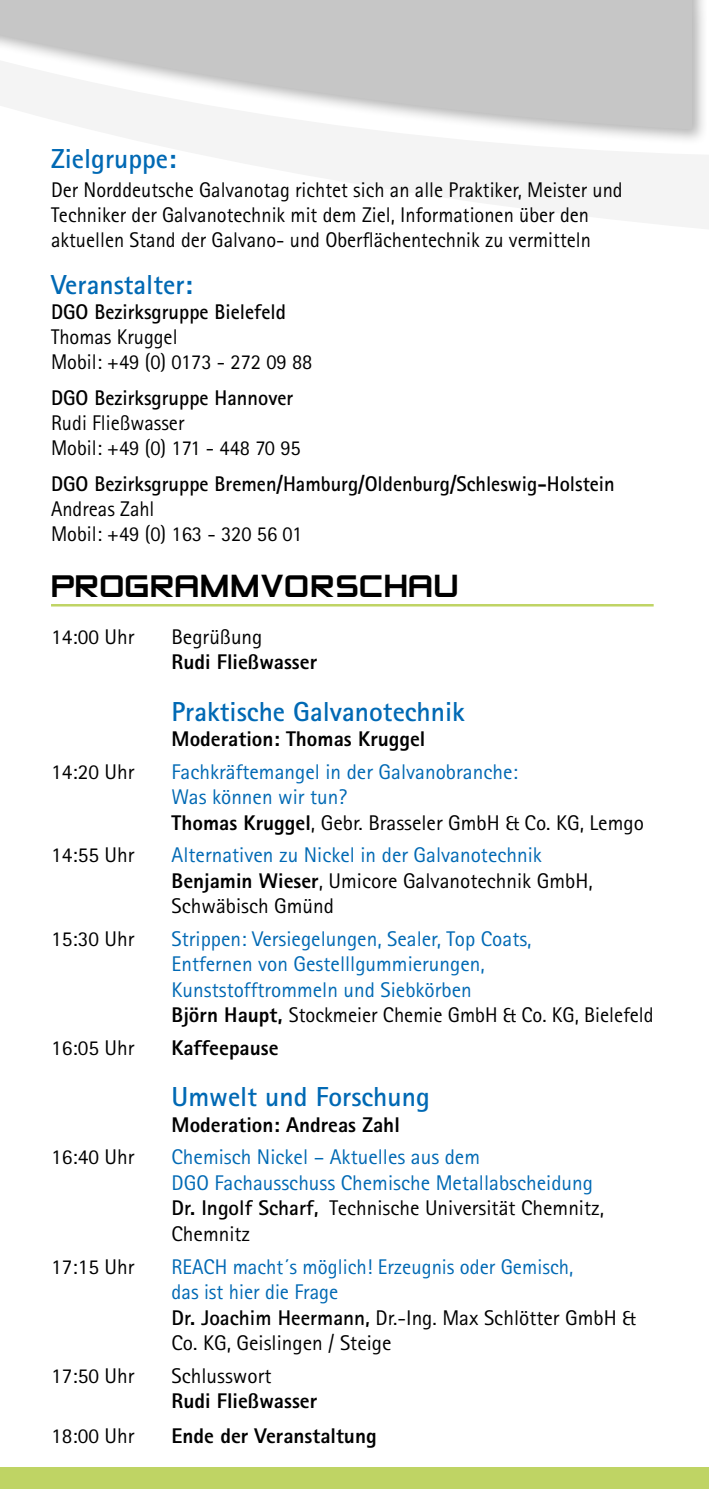
<style>
.page{position:relative;width:709px;height:1489px;background:#fff}
.page>*{position:absolute;margin:0;border:0;box-sizing:border-box;transform-origin:0 0}
.t1{font:37.5px "Zeroes Two";color:#000}
.t2{font:700 27.5px "Rotis Sans Serif";color:#0069b4}
.t3{font:21.25px/25.5px "Rotis Sans Serif";color:#0069b4}
.t4{font:21.25px/25px "Rotis Sans Serif";color:#000;scale:.96 1}
.t5{font:21.25px/25.5px "Rotis Sans Serif";color:#000}
.t6{font:700 21.25px "Rotis Sans Serif";color:#000;scale:.96 1}
.t7{font:800 21.25px "Rotis Sans Serif";color:#000}
.s1{font-weight:800;color:#000}
.s2{color:#000}
.s3{color:#0069b4}
.s4{font-weight:800}
.s5{font-weight:700;color:#000}
</style>
<div class="page">
<svg style="left:155px;top:144px;width:554px;height:85px"></svg>
<svg style="left:635px;top:144px;width:74px;height:78px"></svg>
<div style="left:0;top:0;width:707px;height:144px;background:#f4f4f4"></div>
<svg style="left:0;top:0;width:701px;height:130px;fill:#c6c6c6"></svg>
<hr style="left:51px;top:604px;width:602px;height:2px;background:#bfd464">
<div style="left:0;top:1467px;width:709px;height:21px;background:#bfd464"></div>
<p class="t2" style="left:51px;top:142px;width:127px">Zielgruppe:</p>
<p class="t4" style="left:51px;top:177px;width:597px">Der Norddeutsche Galvanotag richtet sich an alle Praktiker, Meister und<br>Techniker der Galvanotechnik mit dem Ziel, Informationen über den aktuellen Stand der Galvano- und Oberflächentechnik zu vermitteln</p>
<p class="t2" style="left:51px;top:267px;width:143px">Veranstalter:</p>
<p class="t6" style="left:51px;top:298px;width:246px">DGO Bezirksgruppe Bielefeld</p>
<p class="t4" style="left:51px;top:324px;width:274px">Thomas Kruggel<br>Mobil: +49 (0) 0173 - 272 09 88</p>
<p class="t6" style="left:51px;top:384px;width:254px">DGO Bezirksgruppe Hannover</p>
<p class="t4" style="left:51px;top:410px;width:262px">Rudi Fließwasser<br>Mobil: +49 (0) 171 - 448 70 95</p>
<p class="t6" style="left:51px;top:470px;width:589px">DGO Bezirksgruppe Bremen/Hamburg/Oldenburg/Schleswig-Holstein</p>
<p class="t4" style="left:51px;top:496px;width:263px">Andreas Zahl<br>Mobil: +49 (0) 163 - 320 56 01</p>
<h1 class="t1" style="left:51px;top:567px;width:409px">PROGRAMMVORSCHAU</h1>
<p class="t5" style="left:51px;top:623px;width:85px">14:00 Uhr</p>
<p class="t5" style="left:171px;top:623px;width:92px">Begrüßung</p>
<p class="t7" style="left:171px;top:648px;width:147px">Rudi Fließwasser</p>
<p class="t2" style="left:171px;top:693px;width:295px">Praktische Galvanotechnik</p>
<p class="t7" style="left:171px;top:725px;width:255px">Moderation: Thomas Kruggel</p>
<p class="t5" style="left:51px;top:758px;width:85px">14:20 Uhr</p>
<p class="t3" style="left:171px;top:758px;width:474px">Fachkräftemangel in der Galvanobranche:<br>Was können wir tun?<br><span class="s1">Thomas Kruggel</span><span class="s2">, Gebr. Brasseler GmbH &amp; Co. KG, Lemgo</span></p>
<p class="t5" style="left:51px;top:842px;width:85px">14:55 Uhr</p>
<p class="t5" style="left:171px;top:842px;width:423px"><span class="s3">Alternativen zu Nickel in der Galvanotechnik<br></span><span class="s4">Benjamin Wieser</span>, Umicore Galvanotechnik GmbH,<br>Schwäbisch Gmünd</p>
<p class="t5" style="left:51px;top:925px;width:85px">15:30 Uhr</p>
<p class="t3" style="left:171px;top:925px;width:483px">Strippen: Versiegelungen, Sealer, Top Coats,<br>Entfernen von Gestelllgummierungen, Kunststofftrommeln und Siebkörben<br><span class="s1">Björn Haupt,</span> <span class="s2">Stockmeier Chemie GmbH &amp; Co. KG, Bielefeld</span></p>
<p class="t5" style="left:51px;top:1034px;width:85px">16:05 Uhr</p>
<p class="t7" style="left:171px;top:1034px;width:108px">Kaffeepause</p>
<p class="t2" style="left:171px;top:1079px;width:260px">Umwelt und Forschung</p>
<p class="t7" style="left:171px;top:1111px;width:230px">Moderation: Andreas Zahl</p>
<p class="t5" style="left:51px;top:1144px;width:85px">16:40 Uhr</p>
<p class="t3" style="left:171px;top:1144px;width:434px">Chemisch Nickel – Aktuelles aus dem<br>DGO Fachausschuss Chemische Metallabscheidung <span class="s5">Dr. Ingolf Scharf,</span> <span class="s2">Technische Universität Chemnitz, Chemnitz</span></p>
<p class="t5" style="left:51px;top:1253px;width:85px">17:15 Uhr</p>
<p class="t3" style="left:171px;top:1253px;width:466px">REACH macht´s möglich! Erzeugnis oder Gemisch,<br>das ist hier die Frage<br><span class="s5">Dr. Joachim Heermann,</span> <span class="s2">Dr.-Ing. Max Schlötter GmbH &amp; Co. KG, Geislingen / Steige</span></p>
<p class="t5" style="left:51px;top:1362px;width:85px">17:50 Uhr</p>
<p class="t5" style="left:171px;top:1362px;width:101px">Schlusswort</p>
<p class="t7" style="left:171px;top:1387px;width:147px">Rudi Fließwasser</p>
<p class="t5" style="left:51px;top:1422px;width:85px">18:00 Uhr</p>
<p class="t7" style="left:171px;top:1422px;width:207px">Ende der Veranstaltung</p>
</div>
